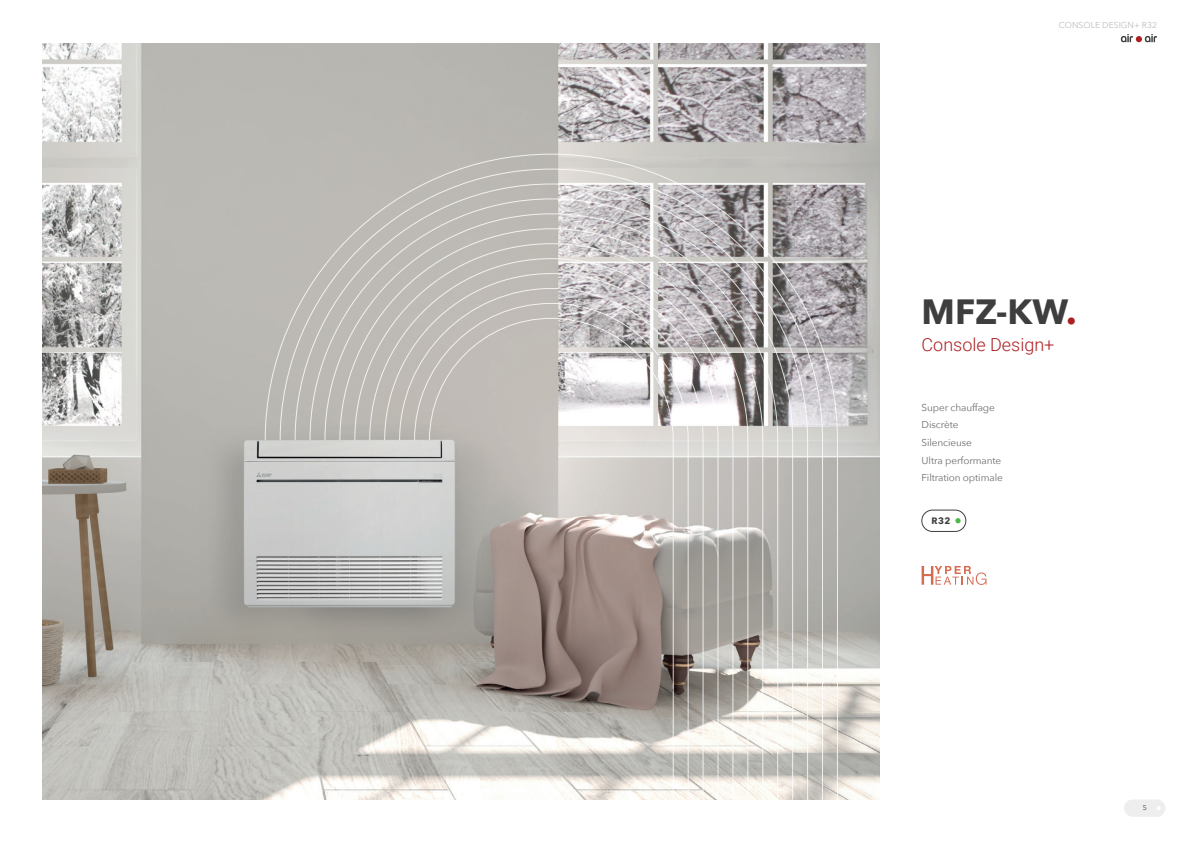
<style>
.page{position:relative;width:1191px;height:842px;background:#fff}
.page>*{position:absolute;margin:0;border:0;box-sizing:border-box;transform-origin:0 0}
.t1{font:700 35px "Avenir Next";color:#3e3e3f}
.t2{font:300 18px "Roboto";color:#ae1f22}
.t3{font:10px/17.7px "Avenir Next";letter-spacing:-.01em;color:#6c6d70}
.t4{font:700 9.2px "Avenir Next";color:#3e3e3f}
.t5{font:8.6px "Avenir Next";color:#bcbdc0}
.t6{font:7px "Avenir Next";color:#3e3e3f}
.s1{color:#ae1f22}
</style>
<div class="page">
<div style="left:1124px;top:799px;width:41px;height:18px;background:#edeeed;border-radius:9px"></div>
<svg style="left:1120px;top:34px;width:13px;height:8px"></svg>
<svg style="left:1144px;top:34px;width:13px;height:8px"></svg>
<div style="left:1135px;top:36px;width:7px;height:6px;background:#ae1f22;border-radius:50%"></div>
<img style="left:42px;top:44px;width:837px;height:755px">
<div style="left:921px;top:510px;width:45px;height:22px;border:1px solid #3e3e3f;border-radius:11px"></div>
<svg style="left:955px;top:518px;width:5px;height:5px"></svg>
<svg style="left:921px;top:566px;width:65px;height:19px"></svg>
<svg style="left:264px;top:153px;width:574px;height:647px;background:#bdb9b6"></svg>
<p class="t5" style="left:1058px;top:18px;width:100px">CONSOLE DESIGN+ R32</p>
<h1 class="t1" style="left:921px;top:281px;width:156px">MFZ-KW<span class="s1">.</span></h1>
<h2 class="t2" style="left:921px;top:331px;width:134px">Console Design+</h2>
<p class="t3" style="left:921px;top:398px;width:83px">Super chauffage<br>Discrète<br>Silencieuse<br>Ultra performante<br>Filtration optimale</p>
<p class="t4" style="left:931px;top:513px;width:21px">R32</p>
<p class="t6" style="left:1143px;top:802px;width:6px">5</p>
</div>
